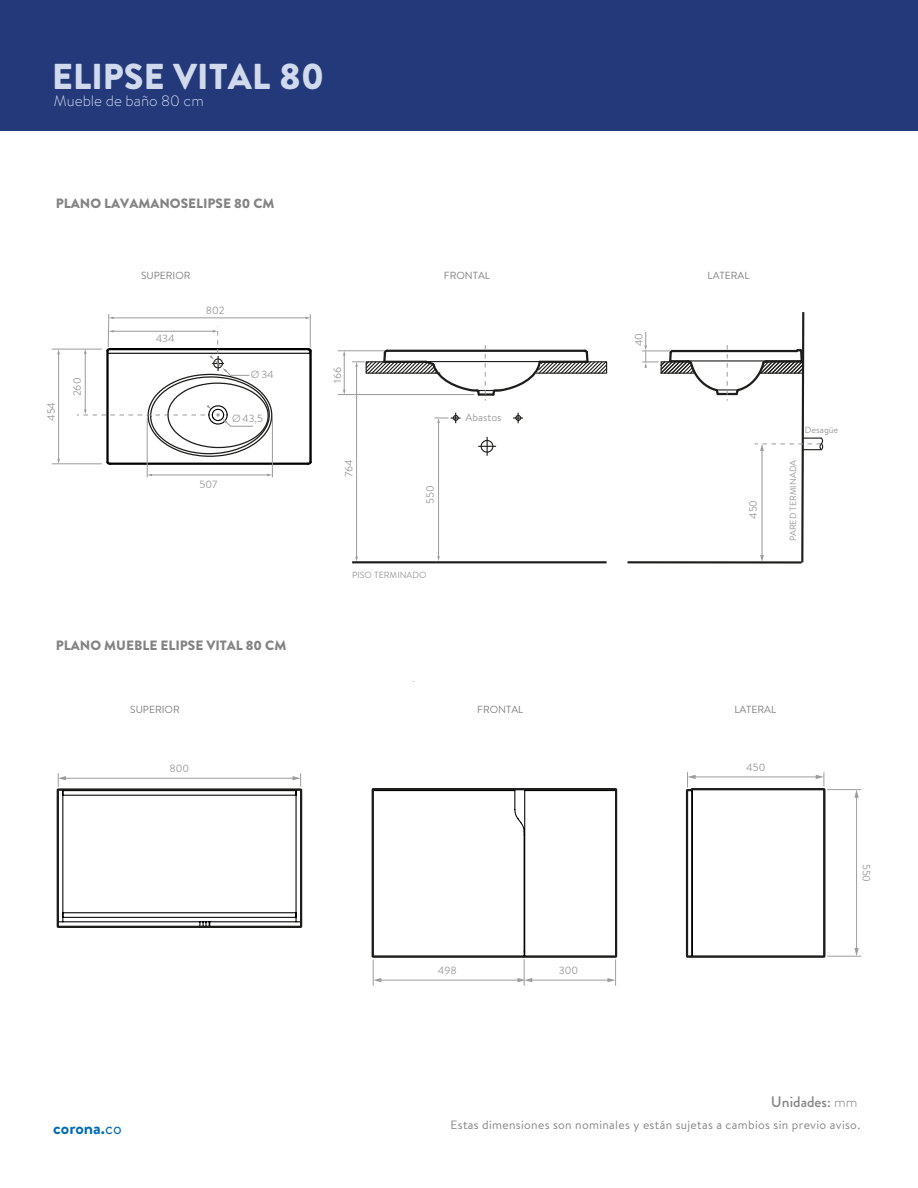
<style>
.page{position:relative;width:918px;height:1188px;background:#fff}
.page>*{position:absolute;margin:0;border:0;box-sizing:border-box;transform-origin:0 0}
.t1{font:900 36px "Brandon Text";color:#d1daec}
.t2{font:500 30px "Brandon Text";color:#fff}
.t3{font:700 18px "Brandon Grotesque";color:#0069b3}
.t4{font:500 15.3px "Brandon Grotesque";color:#848584}
.t5{font:300 15px "Brandon Text";color:#d1daec}
.t6{font:900 13.5px "Brandon Grotesque";color:#838383}
.t7{font:300 13.5px "Brandon Text";color:#fff}
.t8{font:12px "Brandon Text";letter-spacing:.025em;color:#848585}
.t9{font:10.5px "Brandon Text";color:#9d9d9d}
.t10{font:10.35px "Brandon Text";color:#808080}
.t11{font:9px "Brandon Text";color:#9c9b9b}
.s1{font-weight:300}
.s2{font-weight:400}
</style>
<div class="page">
<div style="left:0;top:0;width:918px;height:131px;background:#23397a"></div>
<hr style="left:628px;top:561px;width:174px;height:3px;background:#1d1d1b">
<hr style="left:352px;top:561px;width:255px;height:2px;background:#1d1d1b">
<svg style="left:305px;top:462px;width:7px;height:3px"></svg>
<hr style="left:110px;top:463px;width:198px;height:2px;background:#010101">
<hr style="left:110px;top:348px;width:198px;height:2px;background:#010101">
<hr style="left:309px;top:351px;width:3px;height:111px;background:#010101">
<hr style="left:108px;top:353px;width:200px;height:1px;background:#010101">
<svg style="left:305px;top:347px;width:7px;height:8px"></svg>
<svg style="left:478px;top:437px;width:18px;height:19px"></svg>
<svg style="left:513px;top:413px;width:10px;height:10px"></svg>
<div style="left:481px;top:440px;width:12px;height:13px;border:1px solid #1d1d1b;border-radius:50%"></div>
<hr style="left:338px;top:394px;width:136px;height:1px;background:#9c9b9b">
<hr style="left:344px;top:355px;width:1px;height:36px;background:#9c9b9b">
<svg style="left:343px;top:351px;width:3px;height:5px"></svg>
<hr style="left:338px;top:350px;width:47px;height:1px;background:#9c9b9b">
<hr style="left:438px;top:422px;width:1px;height:135px;background:#9c9b9b">
<svg style="left:435px;top:413px;width:26px;height:10px"></svg>
<hr style="left:147px;top:418px;width:1px;height:59px;background:#9c9b9b">
<hr style="left:272px;top:417px;width:1px;height:60px;background:#9c9b9b">
<hr style="left:151px;top:475px;width:117px;height:1px;background:#9c9b9b">
<hr style="left:356px;top:366px;width:1px;height:192px;background:#9c9b9b">
<hr style="left:52px;top:463px;width:50px;height:1px;background:#9c9b9b">
<hr style="left:52px;top:349px;width:50px;height:1px;background:#9c9b9b">
<hr style="left:58px;top:353px;width:1px;height:107px;background:#9c9b9b">
<hr style="left:310px;top:314px;width:1px;height:33px;background:#9c9b9b">
<hr style="left:113px;top:317px;width:193px;height:1px;background:#9c9b9b">
<svg style="left:352px;top:345px;width:256px;height:56px"></svg>
<svg style="left:642px;top:312px;width:182px;height:252px"></svg>
<svg style="left:77px;top:314px;width:196px;height:152px"></svg>
<hr style="left:827px;top:956px;width:34px;height:1px;background:#9d9d9d">
<hr style="left:827px;top:789px;width:34px;height:1px;background:#9d9d9d">
<hr style="left:856px;top:796px;width:1px;height:154px;background:#9d9d9d">
<svg style="left:854px;top:790px;width:5px;height:8px"></svg>
<svg style="left:854px;top:948px;width:5px;height:8px"></svg>
<svg style="left:685px;top:772px;width:141px;height:186px"></svg>
<svg style="left:371px;top:788px;width:247px;height:198px"></svg>
<svg style="left:56px;top:773px;width:247px;height:155px"></svg>
<h1 class="t1" style="left:52px;top:51px;width:273px">ELIPSE VITAL 80</h1>
<p class="t5" style="left:54px;top:91px;width:151px">Mueble de baño 80 cm</p>
<h2 class="t2" style="left:63px;top:54px;width:112px">ARAMIS</h2>
<p class="t7" style="left:63px;top:87px;width:94px">Mueble 45 cms.</p>
<p class="t6" style="left:56px;top:193px;width:220px">PLANO LAVAMANOSELIPSE 80 CM</p>
<p class="t10" style="left:141px;top:269px;width:51px">SUPERIOR</p>
<p class="t10" style="left:708px;top:269px;width:43px">LATERAL</p>
<p class="t10" style="left:444px;top:269px;width:48px">FRONTAL</p>
<p class="t9" style="left:44px;top:421px;width:21px;rotate:-90deg">454</p>
<p class="t9" style="left:70px;top:396px;width:20px;rotate:-90deg">260</p>
<p class="t9" style="left:156px;top:331px;width:21px">434</p>
<p class="t9" style="left:206px;top:303px;width:20px">802</p>
<p class="t9" style="left:251px;top:367px;width:25px">Ø34</p>
<p class="t9" style="left:232px;top:411px;width:32px">Ø43,5</p>
<p class="t9" style="left:199px;top:477px;width:19px">507</p>
<p class="t6" style="left:56px;top:636px;width:232px">PLANO MUEBLE ELIPSE VITAL 80 CM</p>
<p class="t9" style="left:330px;top:383px;width:17px;rotate:-90deg">166</p>
<p class="t9" style="left:342px;top:477px;width:19px;rotate:-90deg">764</p>
<p class="t9" style="left:423px;top:504px;width:20px;rotate:-90deg">550</p>
<p class="t11" style="left:352px;top:569px;width:76px">PISO TERMINADO</p>
<p class="t9" style="left:466px;top:410px;width:38px">Abastos</p>
<p class="t10" style="left:130px;top:703px;width:51px">SUPERIOR</p>
<p class="t10" style="left:477px;top:703px;width:48px">FRONTAL</p>
<p class="t9" style="left:169px;top:761px;width:21px">800</p>
<p class="t9" style="left:632px;top:346px;width:15px;rotate:-90deg">40</p>
<p class="t9" style="left:438px;top:963px;width:20px">498</p>
<p class="t9" style="left:559px;top:963px;width:21px">300</p>
<p class="t9" style="left:746px;top:519px;width:21px;rotate:-90deg">450</p>
<p class="t11" style="left:805px;top:424px;width:35px">Desagüe</p>
<p class="t11" style="left:787px;top:541px;width:83px;rotate:-90deg">PARED TERMINADA</p>
<p class="t10" style="left:734px;top:703px;width:43px">LATERAL</p>
<p class="t9" style="left:746px;top:760px;width:21px">450</p>
<p class="t9" style="left:874px;top:864px;width:20px;rotate:90deg">550</p>
<p class="t4" style="left:771px;top:1091px;width:88px">Unidades: <span class="s1">mm</span></p>
<h3 class="t3" style="left:53px;top:1115px;width:70px">corona.<span class="s2">co</span></h3>
<p class="t8" style="left:451px;top:1116px;width:411px">Estas dimensiones son nominales y están sujetas a cambios sin previo aviso.</p>
</div>
